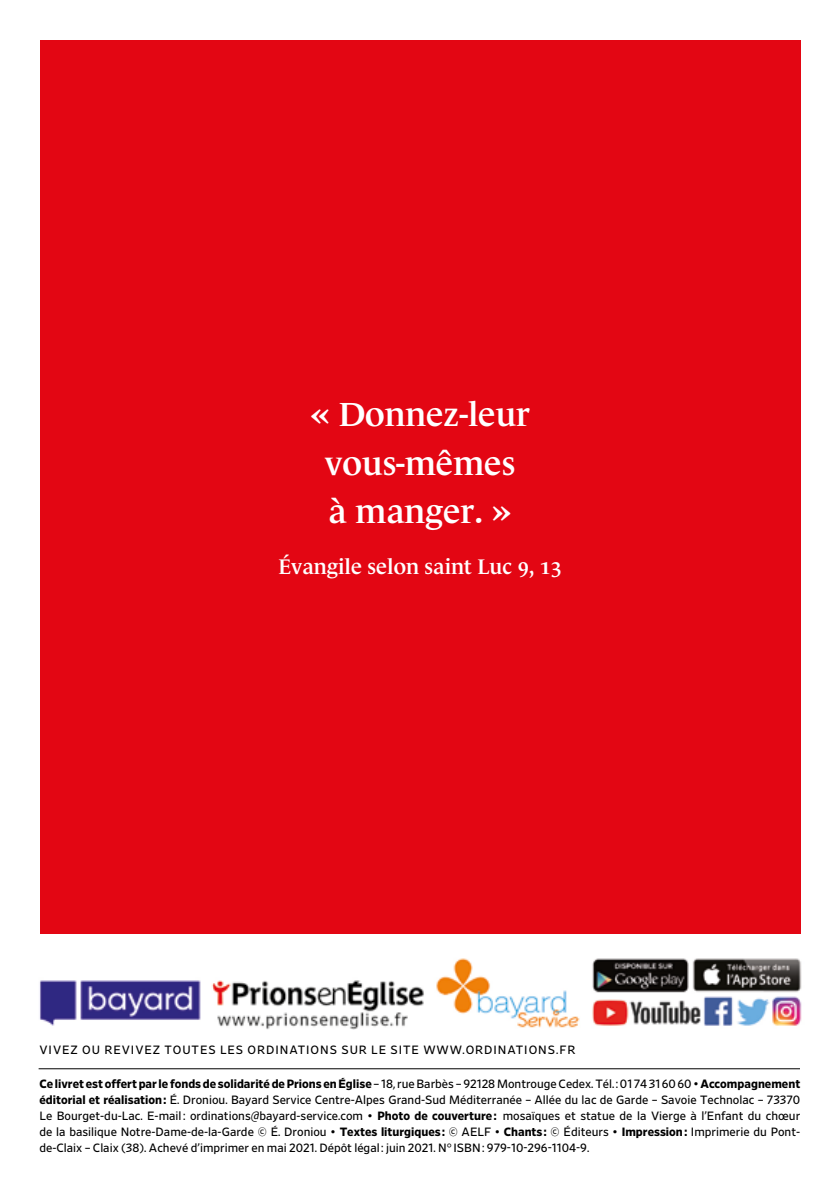
<style>
.page{position:relative;width:840px;height:1191px;background:#fff}
.page>*{position:absolute;margin:0;border:0;box-sizing:border-box;transform-origin:0 0}
.t1{font:600 34.2px/48.4px "Le Monde Journal Std";color:#fff;text-align:center}
.t2{font:600 21.6px "Le Monde Journal Std";color:#fff}
.t3{font:12px/16px "Retina";letter-spacing:.075em;color:#000;text-align:justify}
.s1{font-weight:700}
</style>
<div class="page">
<img style="left:39px;top:958px;width:763px;height:71px">
<div style="left:40px;top:40px;width:759px;height:893px;background:#e30613"></div>
<hr style="left:39px;top:1068px;width:760px;height:1px;background:#000">
<h1 class="t1" style="left:310px;top:390px;width:221px">« Donnez-leur vous-mêmes<br>à manger. »</h1>
<h2 class="t2" style="left:278px;top:554px;width:285px">Évangile selon saint Luc 9, 13</h2>
<p class="t3" style="left:39px;top:1041px;width:537px">VIVEZ OU REVIVEZ TOUTES LES ORDINATIONS SUR LE SITE WWW.ORDINATIONS.FR</p>
<p class="t3" style="left:39px;top:1075px;width:762px"><span class="s1">Ce livret est offert par le fonds de solidarité de Prions en Église</span> – 18, rue Barbès – 92128 Montrouge Cedex. Tél. : 01 74 31 60 60 • <span class="s1">Accompagnement éditorial et réalisation :</span> É. Droniou. Bayard Service Centre-Alpes Grand-Sud Méditerranée – Allée du lac de Garde – Savoie Technolac – 73370<br>Le Bourget-du-Lac. E-mail : ordinations@bayard-service.com • <span class="s1">Photo de couverture :</span> mosaïques et statue de la Vierge à l’Enfant du chœur de la basilique Notre-Dame-de-la-Garde © É. Droniou • <span class="s1">Textes liturgiques :</span> © AELF • <span class="s1">Chants :</span> © Éditeurs • <span class="s1">Impression :</span> Imprimerie du Pont&shy;de-Claix – Claix (38). Achevé d’imprimer en mai 2021. Dépôt légal : juin 2021. N° ISBN : 979-10-296-1104-9.</p>
</div>
